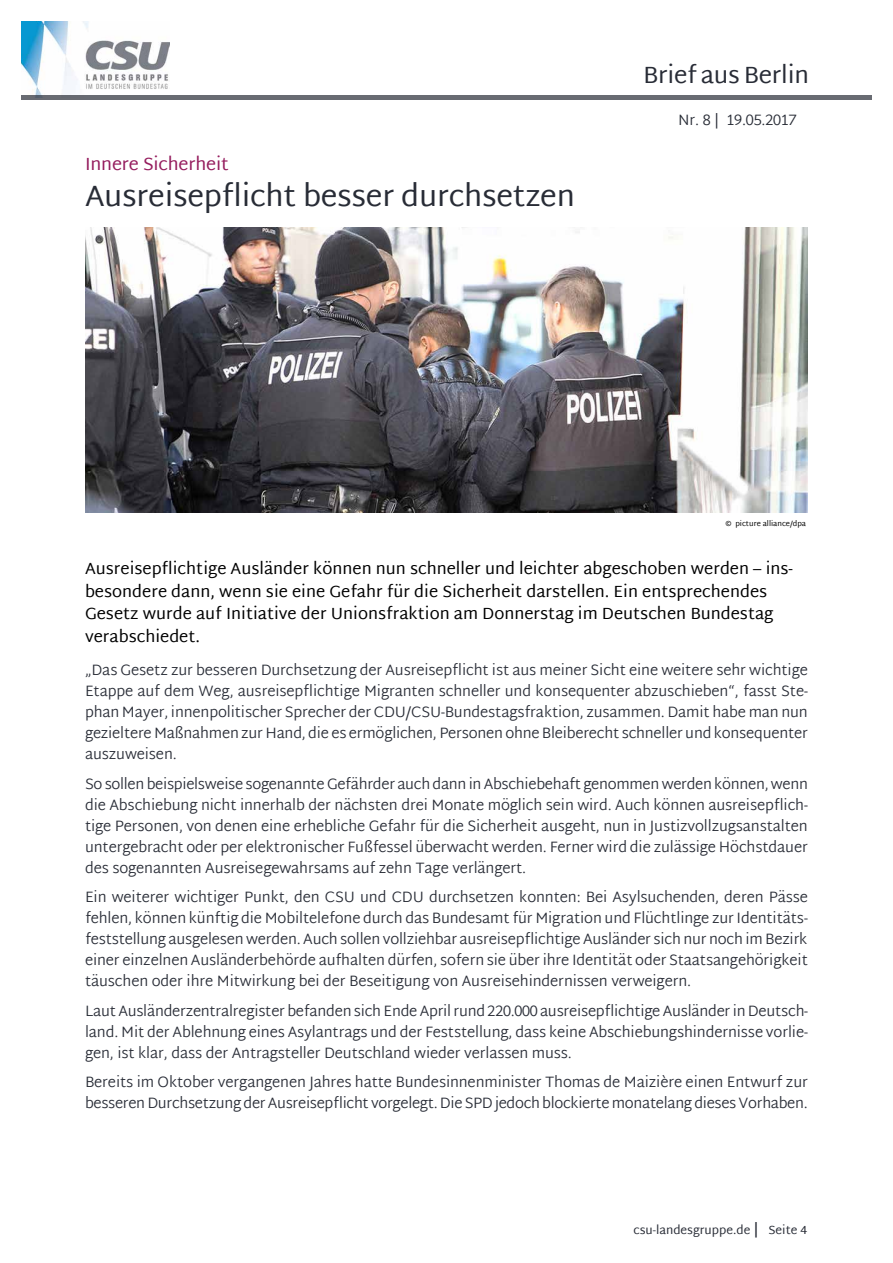
<style>
.page{position:relative;width:893px;height:1263px;background:#fff}
.page>*{position:absolute;margin:0;border:0;box-sizing:border-box;transform-origin:0 0}
._03_BaB_Ü_Fett_Artik{font:30px "Martel Sans";letter-spacing:-.01em;color:#282c36}
.t1{font:24px "Martel Sans";letter-spacing:-.01em;color:#282c36}
._03_BaB_Ü_Beere_Arti{font:18px "Martel Sans";letter-spacing:-.01em;color:#951d5e}
._03_BaB_Teaser{font:16.5px/22.5px "Martel Sans";color:#000}
._04_BaB_Fließtext{font:300 15px/21px "Martel Sans";letter-spacing:-.01em;color:#282c36;text-align:justify}
.t2{font:12px "Martel Sans";color:#282c36}
._13_BaB_Rechtevermer{font:7.5px "Martel Sans";color:#000}
.s1{font-size:15px}
</style>
<div class="page">
<img style="left:21px;top:21px;width:149px;height:75px">
<hr style="left:21px;top:96px;width:851px;height:4px;background:#686b72">
<img style="left:85px;top:227px;width:723px;height:285px">
<h2 class="t1" style="left:643px;top:61px;width:167px">Brief aus Berlin</h2>
<p class="_03_BaB_Ü_Beere_Arti" style="left:85px;top:153px;width:145px">Innere Sicherheit</p>
<p class="_03_BaB_Ü_Fett_Artik" style="left:85px;top:178px;width:491px">Ausreisepflicht besser durchsetzen</p>
<p class="_04_BaB_Fließtext" style="left:678px;top:110px;width:120px">Nr. 8 | 19.05.2017</p>
<p class="_13_BaB_Rechtevermer" style="left:725px;top:519px;width:82px">© picture alliance/dpa</p>
<p class="_03_BaB_Teaser" style="left:85px;top:557px;width:709px">Ausreisepflichtige Ausländer können nun schneller und leichter abgeschoben werden – ins&shy;besondere dann, wenn sie eine Gefahr für die Sicherheit darstellen. Ein entsprechendes Gesetz wurde auf Initiative der Unionsfraktion am Donnerstag im Deutschen Bundestag verabschiedet.</p>
<p class="_04_BaB_Fließtext" style="left:85px;top:661px;width:724px">„Das Gesetz zur besseren Durchsetzung der Ausreisepflicht ist aus meiner Sicht eine weitere sehr wichtige Etappe auf dem Weg, ausreisepflichtige Migranten schneller und konsequenter abzuschieben“, fasst Ste&shy;phan Mayer, innenpolitischer Sprecher der CDU/CSU-Bundestagsfraktion, zusammen. Damit habe man nun gezieltere Maßnahmen zur Hand, die es ermöglichen, Personen ohne Bleiberecht schneller und konsequenter auszuweisen.</p>
<p class="_04_BaB_Fließtext" style="left:85px;top:774px;width:724px">So sollen beispielsweise sogenannte Gefährder auch dann in Abschiebehaft genommen werden können, wenn die Abschiebung nicht innerhalb der nächsten drei Monate möglich sein wird. Auch können ausreisepflich&shy;tige Personen, von denen eine erhebliche Gefahr für die Sicherheit ausgeht, nun in Justizvollzugsanstalten untergebracht oder per elektronischer Fußfessel überwacht werden. Ferner wird die zulässige Höchstdauer des sogenannten Ausreisegewahrsams auf zehn Tage verlängert.</p>
<p class="_04_BaB_Fließtext" style="left:85px;top:888px;width:724px">Ein weiterer wichtiger Punkt, den CSU und CDU durchsetzen konnten: Bei Asylsuchenden, deren Pässe fehlen, können künftig die Mobiltelefone durch das Bundesamt für Migration und Flüchtlinge zur Identitäts&shy;feststellung ausgelesen werden. Auch sollen vollziehbar ausreisepflichtige Ausländer sich nur noch im Bezirk einer einzelnen Ausländerbehörde aufhalten dürfen, sofern sie über ihre Identität oder Staatsangehörigkeit täuschen oder ihre Mitwirkung bei der Beseitigung von Ausreisehindernissen verweigern.</p>
<p class="_04_BaB_Fließtext" style="left:85px;top:1001px;width:724px">Laut Ausländerzentralregister befanden sich Ende April rund 220.000 ausreisepflichtige Ausländer in Deutsch&shy;land. Mit der Ablehnung eines Asylantrags und der Feststellung, dass keine Abschiebungshindernisse vorlie&shy;gen, ist klar, dass der Antragsteller Deutschland wieder verlassen muss.</p>
<p class="_04_BaB_Fließtext" style="left:85px;top:1073px;width:724px">Bereits im Oktober vergangenen Jahres hatte Bundesinnenminister Thomas de Maizière einen Entwurf zur besseren Durchsetzung der Ausreisepflicht vorgelegt. Die SPD jedoch blockierte monatelang dieses Vorhaben.</p>
<p class="t2" style="left:633px;top:1223px;width:175px">csu-landesgruppe.de <span class="s1">|</span> Seite 4</p>
</div>
